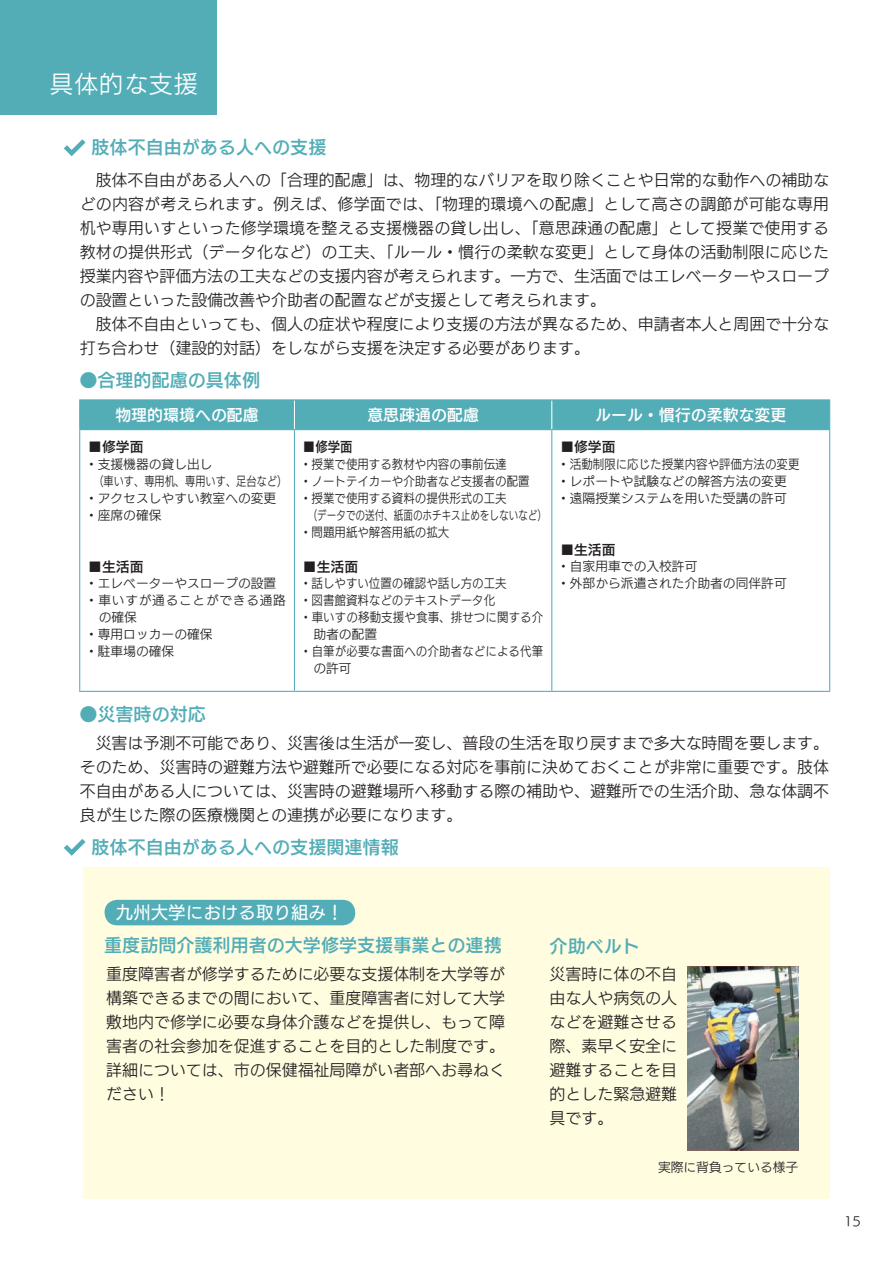
<style>
.page{position:relative;width:893px;height:1263px;background:#fff}
.page>*{position:absolute;margin:0;border:0;box-sizing:border-box;transform-origin:0 0}
.t1{font:24px "UD Kakugo Small Pr 6 R";letter-spacing:.04em;color:#fff}
.t2{font:18px "UD Kakugo Small Pr 6 DB";color:#52adb7}
.t3{font:17.55px "UD Kakugo Small Pr 6 M";color:#fff}
.t4{font:15.9px/23.9px "UD Kakugo Small Pr 6 R";color:#231f20;text-align:justify}
.t5{font:15.9px "UD Kakugo Small Pr 6 DB";color:#fff}
.t6{font:13.8px "UD Kakugo Small Pr 6 DB";color:#231f20}
.t7{font:13.8px "UD Kakugo Small Pr 6 DB";color:#231f20;scale:.9 1}
.t8{font:12.75px/17px "UD Kakugo Small Pr 6 R";color:#231f20}
.t9{font:12.75px/17px "UD Kakugo Small Pr 6 R";color:#231f20;scale:.9 1}
.t10{font:12.75px "UD Kakugo Small Pr 6 R";letter-spacing:.055em;color:#231f20}
</style>
<div class="page">
<div style="left:0;top:0;width:216px;height:115px;background:#52adb7"></div>
<div style="left:83px;top:867px;width:746px;height:331px;background:#fffce0"></div>
<svg style="left:64px;top:139px;width:21px;height:17px"></svg>
<svg style="left:64px;top:839px;width:21px;height:17px"></svg>
<img style="left:687px;top:966px;width:112px;height:184px">
<hr style="left:79px;top:430px;width:1px;height:261px;background:#52adb7">
<hr style="left:294px;top:430px;width:1px;height:261px;background:#52adb7">
<hr style="left:551px;top:430px;width:1px;height:261px;background:#52adb7">
<hr style="left:79px;top:691px;width:215px;height:1px;background:#52adb7">
<hr style="left:294px;top:691px;width:258px;height:1px;background:#52adb7">
<hr style="left:552px;top:691px;width:278px;height:1px;background:#52adb7">
<hr style="left:829px;top:430px;width:1px;height:261px;background:#52adb7">
<hr style="left:79px;top:399px;width:215px;height:1px;background:#52adb7">
<hr style="left:294px;top:399px;width:258px;height:1px;background:#52adb7">
<hr style="left:552px;top:399px;width:278px;height:1px;background:#52adb7">
<div style="left:79px;top:400px;width:751px;height:29px;background:#52adb7"></div>
<hr style="left:79px;top:429px;width:215px;height:1px;background:#52adb7">
<hr style="left:294px;top:429px;width:258px;height:1px;background:#52adb7">
<hr style="left:552px;top:429px;width:278px;height:1px;background:#52adb7">
<div style="left:105px;top:900px;width:250px;height:25px;background:#52adb7;border-radius:13px"></div>
<h1 class="t1" style="left:49px;top:70px;width:150px">具体的な支援</h1>
<p class="t2" style="left:92px;top:137px;width:236px">肢体不自由がある人への支援</p>
<p class="t4" style="left:80px;top:169px;width:751px;text-align:left">　肢体不自由がある人への「合理的配慮」は、物理的なバリアを取り除くことや日常的な動作への補助などの内容が考えられます。例えば、修学面では、「物理的環境への配慮」として高さの調節が可能な専用机や専用いすといった修学環境を整える支援機器の貸し出し、「意思疎通の配慮」として授業で使用する教材の提供形式（データ化など）の工夫、「ルール・慣行の柔軟な変更」として身体の活動制限に応じた授業内容や評価方法の工夫などの支援内容が考えられます。一方で、生活面ではエレベーターやスロープの設置といった設備改善や介助者の配置などが支援として考えられます。<br>　肢体不自由といっても、個人の症状や程度により支援の方法が異なるため、申請者本人と周囲で十分な打ち合わせ（建設的対話）をしながら支援を決定する必要があります。</p>
<p class="t2" style="left:79px;top:370px;width:182px">●合理的配慮の具体例</p>
<p class="t5" style="left:115px;top:406px;width:145px">物理的環境への配慮</p>
<p class="t5" style="left:367px;top:406px;width:113px">意思疎通の配慮</p>
<p class="t5" style="left:595px;top:406px;width:193px">ルール・慣行の柔軟な変更</p>
<p class="t6" style="left:88px;top:440px;width:57px">■修学面</p>
<p class="t8" style="left:85px;top:456px;width:204px">・支援機器の貸し出し<br>　（車いす、専用机、専用いす、足台など）・アクセスしやすい教室への変更・座席の確保</p>
<p class="t6" style="left:88px;top:559px;width:57px">■生活面</p>
<p class="t8" style="left:85px;top:575px;width:193px">・エレベーターやスロープの設置</p>
<p class="t10" style="left:85px;top:593px;width:202px">・車いすが通ることができる通路</p>
<p class="t8" style="left:99px;top:609px;width:40px">の確保</p>
<p class="t8" style="left:85px;top:626px;width:129px">・専用ロッカーの確保</p>
<p class="t8" style="left:85px;top:643px;width:91px">・駐車場の確保</p>
<p class="t7" style="left:303px;top:440px;width:57px">■修学面</p>
<p class="t9" style="left:300px;top:456px;width:276px">・授業で使用する教材や内容の事前伝達<br>・ノートテイカーや介助者など支援者の配置<br>・授業で使用する資料の提供形式の工夫<br>　（データでの送付、紙面のホチキス止めをしないなど）・問題用紙や解答用紙の拡大</p>
<p class="t6" style="left:303px;top:559px;width:57px">■生活面</p>
<p class="t9" style="left:300px;top:575px;width:231px">・話しやすい位置の確認や話し方の工夫</p>
<p class="t9" style="left:300px;top:592px;width:218px">・図書館資料などのテキストデータ化</p>
<p class="t9" style="left:300px;top:609px;width:272px">・車いすの移動支援や食事、排せつに関する介</p>
<p class="t8" style="left:313px;top:626px;width:65px">助者の配置</p>
<p class="t9" style="left:300px;top:643px;width:272px">・自筆が必要な書面への介助者などによる代筆</p>
<p class="t8" style="left:313px;top:660px;width:40px">の許可</p>
<p class="t6" style="left:560px;top:440px;width:57px">■修学面</p>
<p class="t8" style="left:557px;top:456px;width:244px">・活動制限に応じた授業内容や評価方法の変更・レポートや試験などの解答方法の変更・遠隔授業システムを用いた受講の許可</p>
<p class="t6" style="left:560px;top:542px;width:57px">■生活面</p>
<p class="t8" style="left:557px;top:558px;width:231px">・自家用車での入校許可<br>・外部から派遣された介助者の同伴許可</p>
<p class="t2" style="left:79px;top:704px;width:128px">●災害時の対応</p>
<p class="t4" style="left:80px;top:732px;width:751px">　災害は予測不可能であり、災害後は生活が一変し、普段の生活を取り戻すまで多大な時間を要します。そのため、災害時の避難方法や避難所で必要になる対応を事前に決めておくことが非常に重要です。肢体不自由がある人については、災害時の避難場所へ移動する際の補助や、避難所での生活介助、急な体調不良が生じた際の医療機関との連携が必要になります。</p>
<p class="t2" style="left:92px;top:837px;width:309px">肢体不自由がある人への支援関連情報</p>
<p class="t3" style="left:116px;top:903px;width:230px">九州大学における取り組み！</p>
<p class="t2" style="left:104px;top:935px;width:399px">重度訪問介護利用者の大学修学支援事業との連携</p>
<p class="t2" style="left:550px;top:936px;width:92px">介助ベルト</p>
<p class="t4" style="left:106px;top:963px;width:400px">重度障害者が修学するために必要な支援体制を大学等が構築できるまでの間において、重度障害者に対して大学敷地内で修学に必要な身体介護などを提供し、もって障害者の社会参加を促進することを目的とした制度です。詳細については、市の保健福祉局障がい者部へお尋ねください！</p>
<p class="t4" style="left:550px;top:963px;width:129px">災害時に体の不自由な人や病気の人などを避難させる際、素早く安全に避難することを目的とした緊急避難具です。</p>
<p class="t8" style="left:658px;top:1159px;width:142px">実際に背負っている様子</p>
<p class="t8" style="left:844px;top:1213px;width:18px">15</p>
</div>
